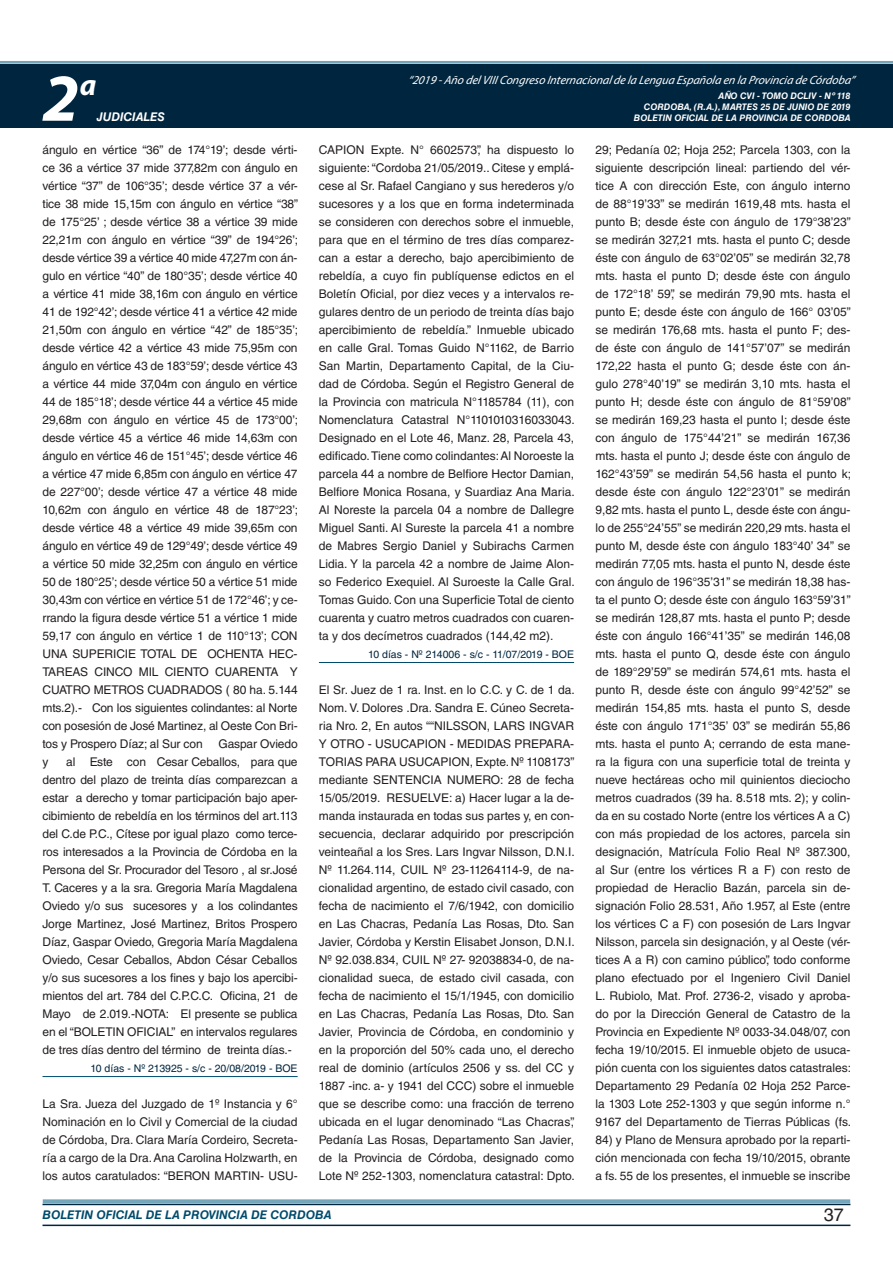
<style>
.page{position:relative;width:893px;height:1263px;background:#fff}
.page>*{position:absolute;margin:0;border:0;box-sizing:border-box;transform-origin:0 0}
.t1{font:italic 700 67.5px "Myriad Pro";color:#fff}
.t2{font:italic 700 30px "Myriad Pro";color:#fff}
.t3{font:18px "Helvetica LT Std";color:#231f20}
.t4{font:12px/18px "Helvetica LT Std";color:#231f20;text-align:justify}
.t5{font:italic 12px "Myriad Pro";color:#fff}
.t6{font:italic 700 12px "Helvetica LT Std";color:#004b6c}
.t7{font:italic 700 12px "Helvetica LT Std";color:#fff}
.t8{font:10.5px "Helvetica LT Std";color:#00263f}
.t9{font:italic 700 9px/10.8px "Helvetica LT Std";color:#fff;text-align:right}
</style>
<div class="page">
<div style="left:0;top:61px;width:893px;height:6px;background:#fff;opacity:.75"></div>
<div style="left:0;top:64px;width:893px;height:64px;background:#00263f"></div>
<hr style="left:43px;top:1224px;width:807px;height:2px;background:#00263f">
<div style="left:42px;top:1198px;width:809px;height:8px;background:#fff;opacity:.75"></div>
<hr style="left:43px;top:1076px;width:255px;height:1px;background:#004b6c">
<hr style="left:319px;top:662px;width:255px;height:1px;background:#004b6c">
<h2 class="t2" style="left:80px;top:66px;width:18px">a</h2>
<p class="t5" style="left:408px;top:72px;width:448px">“2019 -Año delVIIICongreso Internacionalde la Lengua Esp añola en la Provincia de Córdoba”</p>
<h1 class="t1" style="left:43px;top:54px;width:38px">2</h1>
<p class="t9" style="left:644px;top:91px;width:208px">AÑO CVI - TOMO DCLIV - Nº 118<br>CORDOBA, (R.A.), MARTES 25 DE JUNIO DE 2019</p>
<p class="t7" style="left:97px;top:110px;width:70px">JUDICIALES</p>
<p class="t9" style="left:634px;top:112px;width:218px">BOLETIN OFICIAL DE LA PROVINCIA DE CORDOBA</p>
<p class="t4" style="left:43px;top:141px;width:257px">ángulo en vértice “36” de 174°19’; desde vérti&shy;ce 36 a vértice 37 mide 377,82m con ángulo en vértice “37” de 106°35’; desde vértice 37 a vér&shy;tice 38 mide 15,15m con ángulo en vértice “38” de 175°25’ ; desde vértice 38 a vértice 39 mide 22,21m con ángulo en vértice “39” de 194°26’; desde vértice 39 a vértice 40 mide 47,27m con án&shy;gulo en vértice “40” de 180°35’; desde vértice 40 a vértice 41 mide 38,16m con ángulo en vértice 41 de 192°42’; desde vértice 41 a vértice 42 mide 21,50m con ángulo en vértice “42” de 185°35’; desde vértice 42 a vértice 43 mide 75,95m con ángulo en vértice 43 de 183°59’; desde vértice 43 a vértice 44 mide 37,04m con ángulo en vértice 44 de 185°18’; desde vértice 44 a vértice 45 mide 29,68m con ángulo en vértice 45 de 173°00’; desde vértice 45 a vértice 46 mide 14,63m con ángulo en vértice 46 de 151°45’; desde vértice 46 a vértice 47 mide 6,85m con ángulo en vértice 47 de 227°00’; desde vértice 47 a vértice 48 mide 10,62m con ángulo en vértice 48 de 187°23’; desde vértice 48 a vértice 49 mide 39,65m con ángulo en vértice 49 de 129°49’; desde vértice 49 a vértice 50 mide 32,25m con ángulo en vértice 50 de 180°25’; desde vértice 50 a vértice 51 mide 30,43m con vértice en vértice 51 de 172°46’; y ce&shy;rrando la figura desde vértice 51 a vértice 1 mide 59,17 con ángulo en vértice 1 de 110°13’; CON UNA SUPERICIE TOTAL DE OCHENTA HEC-TAREAS CINCO MIL CIENTO CUARENTA Y CUATRO METROS CUADRADOS ( 80 ha. 5.144 mts.2).- Con los siguientes colindantes: al Norte con posesión de José Martinez, al Oeste Con Bri&shy;tos y Prospero Díaz; al Sur con</p>
<p class="t4" style="left:218px;top:735px;width:81px">Gaspar Oviedo</p>
<p class="t4" style="left:43px;top:753px;width:257px;text-indent:24px">al Este con Cesar Ceballos, para que dentro del plazo de treinta días comparezcan a estar a derecho y tomar participación bajo aper&shy;cibimiento de rebeldía en los términos del art.113 del C.de P.C., Cítese por igual plazo como terce&shy;ros interesados a la Provincia de Córdoba en la Persona del Sr. Procurador del Tesoro , al sr.José T. Caceres y a la sra. Gregoria María Magdalena Oviedo y/o sus sucesores y a los colindantes Jorge Martinez, José Martinez, Britos Prospero Díaz, Gaspar Oviedo, Gregoria María Magdalena Oviedo, Cesar Ceballos, Abdon César Ceballos y/o sus sucesores a los fines y bajo los apercibi&shy;mientos del art. 784 del C.P.C.C. Oficina, 21 de Mayo de 2.019.-NOTA: El presente se publica en el “BOLETIN OFICIAL” en intervalos regulares de tres días dentro del término de treinta días.-</p>
<p class="t8" style="left:91px;top:1062px;width:209px">10 días - Nº 213925 - s/c - 20/08/2019 - BOE</p>
<p class="t4" style="left:43px;top:1095px;width:257px">La Sra. Jueza del Juzgado de 1º Instancia y 6° Nominación en lo Civil y Comercial de la ciudad de Córdoba, Dra. Clara María Cordeiro, Secreta&shy;ría a cargo de la Dra. Ana Carolina Holzwarth, en los autos caratulados: “BERON MARTIN- USU-</p>
<p class="t4" style="left:43px;top:753px;width:7px">y</p>
<p class="t4" style="left:319px;top:141px;width:257px">CAPION Expte. N° 6602573”, ha dispuesto lo siguiente: “Cordoba 21/05/2019.. Citese y emplá&shy;cese al Sr. Rafael Cangiano y sus herederos y/o sucesores y a los que en forma indeterminada se consideren con derechos sobre el inmueble, para que en el término de tres días comparez&shy;can a estar a derecho, bajo apercibimiento de rebeldía, a cuyo fin publíquense edictos en el Boletín Oficial, por diez veces y a intervalos re&shy;gulares dentro de un periodo de treinta días bajo apercibimiento de rebeldía.” Inmueble ubicado en calle Gral. Tomas Guido N°1162, de Barrio San Martin, Departamento Capital, de la Ciu&shy;dad de Córdoba. Según el Registro General de la Provincia con matricula N°1185784 (11), con Nomenclatura Catastral N°1101010316033043.<br>Designado en el Lote 46, Manz. 28, Parcela 43, edificado. Tiene como colindantes: Al Noroeste la parcela 44 a nombre de Belfiore Hector Damian, Belfiore Monica Rosana, y Suardiaz Ana Maria.<br>Al Noreste la parcela 04 a nombre de Dallegre Miguel Santi. Al Sureste la parcela 41 a nombre de Mabres Sergio Daniel y Subirachs Carmen Lidia. Y la parcela 42 a nombre de Jaime Alon&shy;so Federico Exequiel. Al Suroeste la Calle Gral.<br>Tomas Guido. Con una Superficie Total de ciento cuarenta y cuatro metros cuadrados con cuaren&shy;ta y dos decímetros cuadrados (144,42 m2).</p>
<p class="t8" style="left:368px;top:648px;width:207px">10 días - Nº 214006 - s/c - 11/07/2019 - BOE</p>
<p class="t4" style="left:319px;top:681px;width:257px">El Sr. Juez de 1 ra. Inst. en lo C.C. y C. de 1 da.<br>Nom. V. Dolores .Dra. Sandra E. Cúneo Secreta&shy;ria Nro. 2, En autos ““NILSSON, LARS INGVAR Y OTRO - USUCAPION - MEDIDAS PREPARA-TORIAS PARA USUCAPION, Expte. Nº 1108173” mediante SENTENCIA NUMERO: 28 de fecha 15/05/2019. RESUELVE: a) Hacer lugar a la de&shy;manda instaurada en todas sus partes y, en con&shy;secuencia, declarar adquirido por prescripción veinteañal a los Sres. Lars Ingvar Nilsson, D.N.I.<br>Nº 11.264.114, CUIL Nº 23-11264114-9, de na&shy;cionalidad argentino, de estado civil casado, con fecha de nacimiento el 7/6/1942, con domicilio en Las Chacras, Pedanía Las Rosas, Dto. San Javier, Córdoba y Kerstin Elisabet Jonson, D.N.I.<br>Nº 92.038.834, CUIL Nº 27- 92038834-0, de na&shy;cionalidad sueca, de estado civil casada, con fecha de nacimiento el 15/1/1945, con domicilio en Las Chacras, Pedanía Las Rosas, Dto. San Javier, Provincia de Córdoba, en condominio y en la proporción del 50% cada uno, el derecho real de dominio (artículos 2506 y ss. del CC y 1887 -inc. a- y 1941 del CCC) sobre el inmueble que se describe como: una fracción de terreno ubicada en el lugar denominado “Las Chacras”, Pedanía Las Rosas, Departamento San Javier, de la Provincia de Córdoba, designado como Lote Nº 252-1303, nomenclatura catastral: Dpto.</p>
<p class="t4" style="left:595px;top:141px;width:257px">29; Pedanía 02; Hoja 252; Parcela 1303, con la siguiente descripción lineal: partiendo del vér&shy;tice A con dirección Este, con ángulo interno de 88°19’33” se medirán 1619,48 mts. hasta el punto B; desde éste con ángulo de 179°38’23” se medirán 327,21 mts. hasta el punto C; desde éste con ángulo de 63°02’05” se medirán 32,78 mts. hasta el punto D; desde éste con ángulo de 172°18’ 59”, se medirán 79,90 mts. hasta el punto E; desde éste con ángulo de 166° 03’05” se medirán 176,68 mts. hasta el punto F; des&shy;de éste con ángulo de 141°57’07” se medirán 172,22 hasta el punto G; desde éste con án&shy;gulo 278°40’19” se medirán 3,10 mts. hasta el punto H; desde éste con ángulo de 81°59’08” se medirán 169,23 hasta el punto I; desde éste con ángulo de 175°44’21” se medirán 167,36 mts. hasta el punto J; desde éste con ángulo de 162°43’59” se medirán 54,56 hasta el punto k; desde éste con ángulo 122°23’01” se medirán 9,82 mts. hasta el punto L, desde éste con ángu&shy;lo de 255°24’55” se medirán 220,29 mts. hasta el punto M, desde éste con ángulo 183°40’ 34” se medirán 77,05 mts. hasta el punto N, desde éste con ángulo de 196°35’31” se medirán 18,38 has&shy;ta el punto O; desde éste con ángulo 163°59’31” se medirán 128,87 mts. hasta el punto P; desde éste con ángulo 166°41’35” se medirán 146,08 mts. hasta el punto Q, desde éste con ángulo de 189°29’59” se medirán 574,61 mts. hasta el punto R, desde éste con ángulo 99°42’52” se medirán 154,85 mts. hasta el punto S, desde éste con ángulo 171°35’ 03” se medirán 55,86 mts. hasta el punto A; cerrando de esta mane&shy;ra la figura con una superficie total de treinta y nueve hectáreas ocho mil quinientos dieciocho metros cuadrados (39 ha. 8.518 mts. 2); y colin&shy;da en su costado Norte (entre los vértices A a C) con más propiedad de los actores, parcela sin designación, Matrícula Folio Real Nº 387.300, al Sur (entre los vértices R a F) con resto de propiedad de Heraclio Bazán, parcela sin de&shy;signación Folio 28.531, Año 1.957, al Este (entre los vértices C a F) con posesión de Lars Ingvar Nilsson, parcela sin designación, y al Oeste (vér&shy;tices A a R) con camino público”, todo conforme plano efectuado por el Ingeniero Civil Daniel L. Rubiolo, Mat. Prof. 2736-2, visado y aproba&shy;do por la Dirección General de Catastro de la Provincia en Expediente Nº 0033-34.048/07, con fecha 19/10/2015. El inmueble objeto de usuca&shy;pión cuenta con los siguientes datos catastrales:<br>Departamento 29 Pedanía 02 Hoja 252 Parce&shy;la 1303 Lote 252-1303 y que según informe n.° 9167 del Departamento de Tierras Públicas (fs.</p>
<p class="t4" style="left:595px;top:1131px;width:257px">84) y Plano de Mensura aprobado por la reparti&shy;ción mencionada con fecha 19/10/2015, obrante a fs. 55 de los presentes, el inmueble se inscribe</p>
<p class="t6" style="left:43px;top:1208px;width:290px">BOLETIN OFICIAL DE LA PROVINCIA DE CORDOBA</p>
<h3 class="t3" style="left:824px;top:1204px;width:22px">37</h3>
</div>
